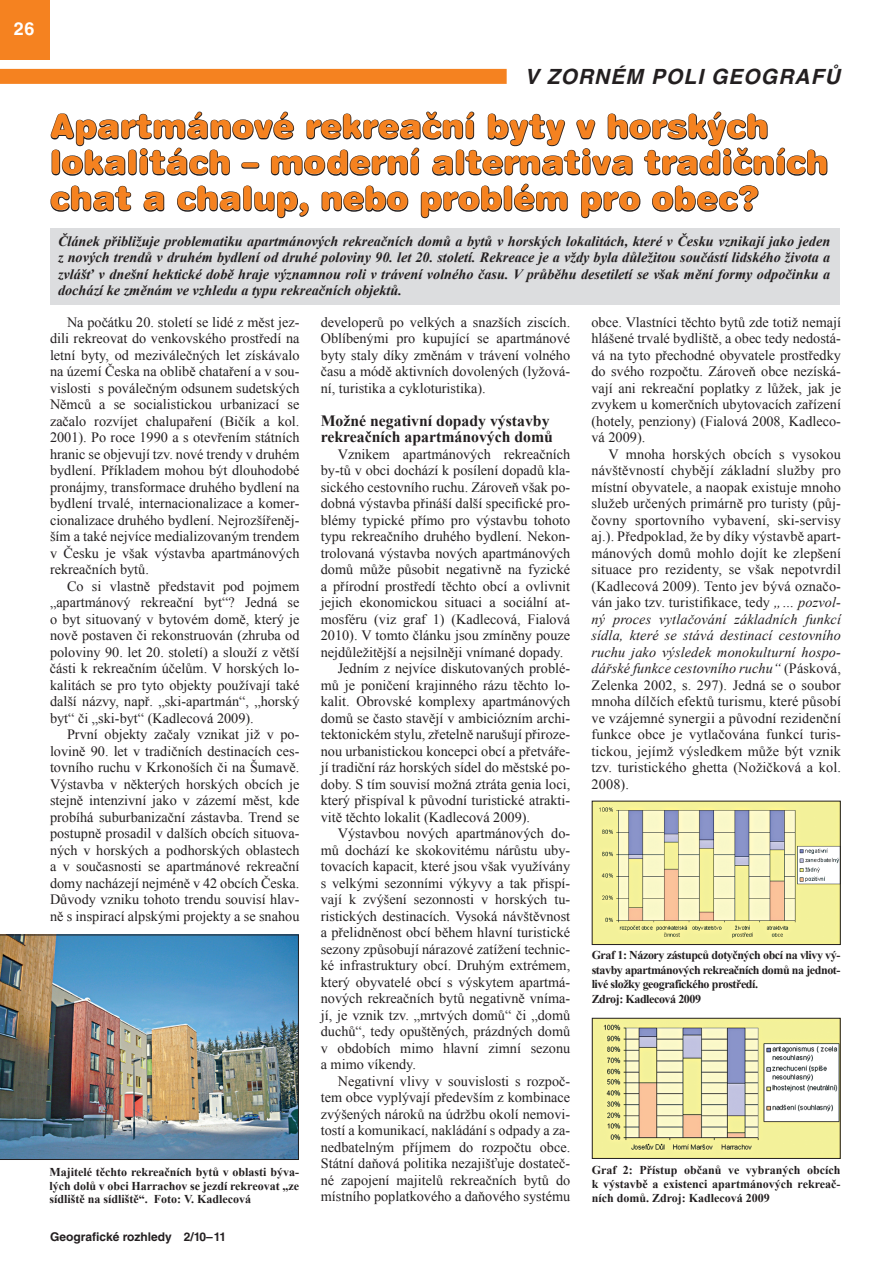
<style>
.page{position:relative;width:891px;height:1261px;background:#fff}
.page>*{position:absolute;margin:0;border:0;box-sizing:border-box;transform-origin:0 0}
.t1{font:33px/36px "Swiss 721 CE Black Rounded";letter-spacing:.005em;color:#f58220}
.t2{font:italic 700 21px "Helvetica CE";letter-spacing:.05em;color:#231f20}
.t3{font:700 18px "Helvetica CE";color:#fff}
.t4{font:700 15.75px/16.5px "Times New Roman";color:#231f20}
.t5{font:14.25px/16.5px "Times New Roman";color:#231f20;text-align:justify}
.t6{font:italic 700 14.25px/16.5px "Times New Roman";color:#231f20;text-align:justify}
.t7{font:700 12px/14.4px "Times New Roman";letter-spacing:-.035em;color:#231f20;text-align:justify}
.t8{font:700 12px "Helvetica CE";color:#231f20}
.s1{font-style:italic}
</style>
<div class="page">
<div style="left:0;top:0;width:50px;height:60px;background:#f58220"></div>
<div style="left:0;top:69px;width:507px;height:15px;background:#f58220"></div>
<div style="left:50px;top:228px;width:790px;height:76px;background:#dcdddf"></div>
<svg style="left:50px;top:111px;width:778px;height:108px"></svg>
<img style="left:594px;top:803px;width:244px;height:140px">
<div style="left:592px;top:801px;width:248px;height:144px;border:1px solid #231f20"></div>
<img style="left:594px;top:1020px;width:244px;height:136px">
<div style="left:592px;top:1018px;width:248px;height:140px;border:1px solid #231f20"></div>
<img style="left:0;top:935px;width:299px;height:225px">
<p class="t3" style="left:14px;top:18px;width:22px">26</p>
<h2 class="t2" style="left:525px;top:65px;width:316px">V ZORNÉM POLI GEOGRAFŮ</h2>
<h1 class="t1" style="left:50px;top:108px;width:779px">Apartmánové rekreační byty v horských lokalitách – moderní alternativa tradičních chat a chalup, nebo problém pro obec?</h1>
<p class="t6" style="left:58px;top:232px;width:774px">Článek přibližuje problematiku apartmánových rekreačních domů a bytů v horských lokalitách, které v Česku vznikají jako jeden z nových trendů v druhém bydlení od druhé poloviny 90. let 20. století. Rekreace je a vždy byla důležitou součástí lidského života a zvlášť v dnešní hektické době hraje významnou roli v trávení volného času. V průběhu desetiletí se však mění formy odpočinku a dochází ke změnám ve vzhledu a typu rekreačních objektů.</p>
<p class="t5" style="left:50px;top:313px;width:251px;text-indent:17px">Na počátku 20. století se lidé z měst jez&shy;dili rekreovat do venkovského prostředí na letní byty, od meziválečných let získávalo na území Česka na oblibě chataření a v sou&shy;vislosti s poválečným odsunem sudetských Němců a se socialistickou urbanizací se začalo rozvíjet chalupaření (Bičík a kol.<br>2001). Po roce 1990 a s otevřením státních hranic se objevují tzv. nové trendy v druhém bydlení. Příkladem mohou být dlouhodobé pronájmy, transformace druhého bydlení na bydlení trvalé, internacionalizace a komer&shy;cionalizace druhého bydlení. Nejrozšířeněj&shy;ším a také nejvíce medializovaným trendem v Česku je však výstavba apartmánových rekreačních bytů.</p>
<p class="t5" style="left:50px;top:577px;width:251px;text-indent:17px">Co si vlastně představit pod pojmem „apartmánový rekreační byt“? Jedná se o byt situovaný v bytovém domě, který je nově postaven či rekonstruován (zhruba od poloviny 90. let 20. století) a slouží z větší části k rekreačním účelům. V horských lo&shy;kalitách se pro tyto objekty používají také další názvy, např. „ski-apartmán“, „horský byt“ či „ski-byt“ (Kadlecová 2009).</p>
<p class="t5" style="left:50px;top:726px;width:251px;text-indent:17px">První objekty začaly vznikat již v po&shy;lovině 90. let v tradičních destinacích ces&shy;tovního ruchu v Krkonoších či na Šumavě.<br>Výstavba v některých horských obcích je stejně intenzivní jako v zázemí měst, kde probíhá suburbanizační zástavba. Trend se postupně prosadil v dalších obcích situova&shy;ných v horských a podhorských oblastech a v současnosti se apartmánové rekreační domy nacházejí nejméně v 42 obcích Česka.<br>Důvody vzniku tohoto trendu souvisí hlav&shy;ně s inspirací alpskými projekty a se snahou</p>
<p class="t5" style="left:321px;top:313px;width:251px">developerů po velkých a snazších ziscích.<br>Oblíbenými pro kupující se apartmánové byty staly díky změnám v trávení volného času a módě aktivních dovolených (lyžová&shy;ní, turistika a cykloturistika).</p>
<p class="t4" style="left:321px;top:412px;width:234px">Možné negativní dopady výstavby rekreačních apartmánových domů</p>
<p class="t5" style="left:338px;top:445px;width:234px">Vznikem apartmánových rekreačních</p>
<p class="t5" style="left:321px;top:462px;width:251px">by-tů v obci dochází k posílení dopadů kla-</p>
<p class="t5" style="left:321px;top:478px;width:251px">sického cestovního ruchu. Zároveň však po-</p>
<p class="t5" style="left:321px;top:495px;width:251px">dobná výstavba přináší další specifické pro-</p>
<p class="t5" style="left:321px;top:511px;width:251px">blémy typické přímo pro výstavbu tohoto</p>
<p class="t5" style="left:321px;top:528px;width:251px">typu rekreačního druhého bydlení. Nekon-</p>
<p class="t5" style="left:321px;top:544px;width:251px">trolovaná výstavba nových apartmánových</p>
<p class="t5" style="left:321px;top:561px;width:251px">domů může působit negativně na fyzické</p>
<p class="t5" style="left:321px;top:577px;width:251px">a přírodní prostředí těchto obcí a ovlivnit</p>
<p class="t5" style="left:321px;top:594px;width:251px">jejich ekonomickou situaci a sociální at-</p>
<p class="t5" style="left:321px;top:610px;width:251px">mosféru (viz graf 1) (Kadlecová, Fialová</p>
<p class="t5" style="left:321px;top:627px;width:251px">2010). V tomto článku jsou zmíněny pouze</p>
<p class="t5" style="left:321px;top:643px;width:244px">nejdůležitější a nejsilněji vnímané dopady.</p>
<p class="t5" style="left:338px;top:660px;width:234px">Jedním z nejvíce diskutovaných problé-</p>
<p class="t5" style="left:321px;top:676px;width:251px">mů je poničení krajinného rázu těchto lo-</p>
<p class="t5" style="left:321px;top:693px;width:251px">kalit. Obrovské komplexy apartmánových</p>
<p class="t5" style="left:321px;top:709px;width:251px">domů se často stavějí v ambiciózním archi-</p>
<p class="t5" style="left:321px;top:726px;width:251px">tektonickém stylu, zřetelně narušují přiroze-</p>
<p class="t5" style="left:321px;top:742px;width:251px">nou urbanistickou koncepci obcí a přetváře-</p>
<p class="t5" style="left:321px;top:759px;width:251px">jí tradiční ráz horských sídel do městské po-</p>
<p class="t5" style="left:321px;top:775px;width:251px">doby. S tím souvisí možná ztráta genia loci,</p>
<p class="t5" style="left:321px;top:792px;width:251px">který přispíval k původní turistické atrakti-</p>
<p class="t5" style="left:321px;top:808px;width:211px">vitě těchto lokalit (Kadlecová 2009).</p>
<p class="t5" style="left:338px;top:825px;width:234px">Výstavbou nových apartmánových do-</p>
<p class="t5" style="left:321px;top:841px;width:251px">mů dochází ke skokovitému nárůstu uby-</p>
<p class="t5" style="left:321px;top:858px;width:251px">tovacích kapacit, které jsou však využívány</p>
<p class="t5" style="left:321px;top:874px;width:251px">s velkými sezonními výkyvy a tak přispí-</p>
<p class="t5" style="left:321px;top:891px;width:251px">vají k zvýšení sezonnosti v horských tu-</p>
<p class="t5" style="left:321px;top:907px;width:251px">ristických destinacích. Vysoká návštěvnost</p>
<p class="t5" style="left:321px;top:924px;width:251px">a přelidněnost obcí během hlavní turistické</p>
<p class="t5" style="left:321px;top:940px;width:251px">sezony způsobují nárazové zatížení technic-</p>
<p class="t5" style="left:321px;top:957px;width:251px">ké infrastruktury obcí. Druhým extrémem,</p>
<p class="t5" style="left:321px;top:973px;width:251px">který obyvatelé obcí s výskytem apartmá-</p>
<p class="t5" style="left:321px;top:990px;width:251px">nových rekreačních bytů negativně vníma-</p>
<p class="t5" style="left:321px;top:1006px;width:251px">jí, je vznik tzv. „mrtvých domů“ či „domů</p>
<p class="t5" style="left:321px;top:1023px;width:251px">duchů“, tedy opuštěných, prázdných domů</p>
<p class="t5" style="left:321px;top:1039px;width:251px">v obdobích mimo hlavní zimní sezonu</p>
<p class="t5" style="left:321px;top:1056px;width:97px">a mimo víkendy.</p>
<p class="t5" style="left:338px;top:1072px;width:234px">Negativní vlivy v souvislosti s rozpoč-</p>
<p class="t5" style="left:321px;top:1089px;width:251px">tem obce vyplývají především z kombinace</p>
<p class="t5" style="left:321px;top:1105px;width:251px">zvýšených nároků na údržbu okolí nemovi-</p>
<p class="t5" style="left:321px;top:1122px;width:251px">tostí a komunikací, nakládání s odpady a za-</p>
<p class="t5" style="left:321px;top:1138px;width:251px">nedbatelným příjmem do rozpočtu obce.</p>
<p class="t5" style="left:321px;top:1155px;width:251px">Státní daňová politika nezajišťuje dostateč-</p>
<p class="t5" style="left:321px;top:1171px;width:251px">né zapojení majitelů rekreačních bytů do</p>
<p class="t5" style="left:321px;top:1188px;width:251px">místního poplatkového a daňového systému</p>
<p class="t5" style="left:591px;top:313px;width:251px">obce. Vlastníci těchto bytů zde totiž nemají hlášené trvalé bydliště, a obec tedy nedostá&shy;vá na tyto přechodné obyvatele prostředky do svého rozpočtu. Zároveň obce nezíská&shy;vají ani rekreační poplatky z lůžek, jak je zvykem u komerčních ubytovacích zařízení (hotely, penziony) (Fialová 2008, Kadleco&shy;vá 2009).</p>
<p class="t5" style="left:591px;top:445px;width:251px;text-indent:17px">V mnoha horských obcích s vysokou návštěvností chybějí základní služby pro místní obyvatele, a naopak existuje mnoho služeb určených primárně pro turisty (půj&shy;čovny sportovního vybavení, ski-servisy aj.). Předpoklad, že by díky výstavbě apart&shy;mánových domů mohlo dojít ke zlepšení situace pro rezidenty, se však nepotvrdil (Kadlecová 2009). Tento jev bývá označo&shy;ván jako tzv. turistifikace, tedy <span class="s1">„… pozvol&shy;ný proces vytlačování základních funkcí sídla, které se stává destinací cestovního ruchu jako výsledek monokulturní hospo&shy;dářské funkce cestovního ruchu“</span> (Pásková, Zelenka 2002, s. 297). Jedná se o soubor mnoha dílčích efektů turismu, které působí ve vzájemné synergii a původní rezidenční funkce obce je vytlačována funkcí turis&shy;tickou, jejímž výsledkem může být vznik tzv. turistického ghetta (Nožičková a kol.<br>2008).</p>
<p class="t7" style="left:592px;top:948px;width:250px;text-align:left">Graf 1: Názory zástupců dotyčných obcí na vlivy vý&shy;stavby apartmánových rekreačních domů na jednot&shy;livé složky geografického prostředí.<br>Zdroj: Kadlecová 2009</p>
<p class="t7" style="left:592px;top:1162px;width:250px">Graf 2: Přístup občanů ve vybraných obcích k výstavbě a existenci apartmánových rekreač&shy;ních domů. Zdroj: Kadlecová 2009</p>
<p class="t7" style="left:50px;top:1165px;width:251px;line-height:13.5px">Majitelé těchto rekreačních bytů v oblasti býva&shy;lých dolů v obci Harrachov se jezdí rekreovat „ze sídliště na sídliště“. Foto: V. Kadlecová</p>
<p class="t8" style="left:50px;top:1229px;width:177px">Geografické rozhledy 2/10–11</p>
</div>
